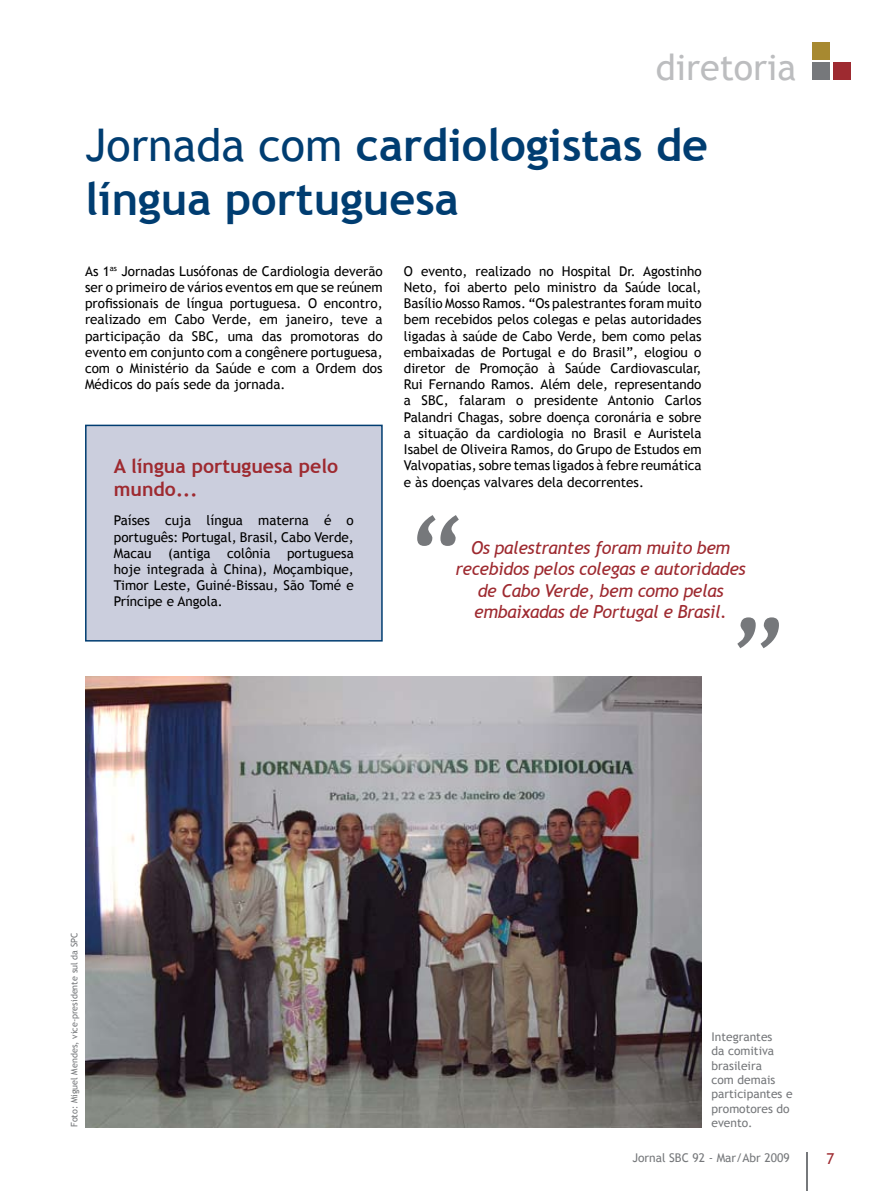
<style>
.page{position:relative;width:893px;height:1191px;background:#fff}
.page>*{position:absolute;margin:0;border:0;box-sizing:border-box;transform-origin:0 0}
.t1{font:italic 103.8px "Trebuchet MS";color:#76787b}
.t2{font:700 45px/54px "Trebuchet MS";color:#003d71}
.t3{font:36px "Trebuchet MS";color:#bcbdbf}
.t4{font:700 19.5px/23.4px "Trebuchet MS";color:#9e2a30}
.t5{font:italic 17.85px/21.3px "Trebuchet MS";letter-spacing:-.02em;color:#9e2a30;text-align:center}
.t6{font:13.5px/16.2px "Trebuchet MS";color:#000;text-align:justify}
.t7{font:12px/14.4px "Trebuchet MS";color:#76787b}
.t8{font:9px "Trebuchet MS";color:#76787b}
.s1{font-weight:400}
</style>
<div class="page">
<hr style="left:807px;top:1152px;width:1px;height:39px;background:#76787b">
<div style="left:812px;top:62px;width:18px;height:18px;background:#76787b"></div>
<div style="left:833px;top:62px;width:17px;height:18px;background:#9e2a30"></div>
<div style="left:812px;top:42px;width:18px;height:18px;background:#a78930"></div>
<img style="left:85px;top:676px;width:617px;height:451px">
<div style="left:86px;top:425px;width:296px;height:216px;background:#cbcedd"></div>
<div style="left:85px;top:424px;width:298px;height:217px;border:2px solid #003d71"></div>
<h3 class="t3" style="left:656px;top:46px;width:142px">diretoria</h3>
<h2 class="t2" style="left:85px;top:118px;width:625px"><span class="s1">Jornada com</span> cardiologistas de língua portuguesa</h2>
<p class="t6" style="left:85px;top:263px;width:299px">As 1<sup>as</sup> Jornadas Lusófonas de Cardiologia deverão ser o primeiro de vários eventos em que se reúnem profissionais de língua portuguesa. O encontro, realizado em Cabo Verde, em janeiro, teve a participação da SBC, uma das promotoras do evento em conjunto com a congênere portuguesa, com o Ministério da Saúde e com a Ordem dos Médicos do país sede da jornada.</p>
<h3 class="t4" style="left:114px;top:454px;width:226px">A língua portuguesa pelo mundo...</h3>
<p class="t6" style="left:114px;top:512px;width:242px">Países cuja língua materna é o português: Portugal, Brasil, Cabo Verde, Macau (antiga colônia portuguesa hoje integrada à China), Moçambique, Timor Leste, Guiné-Bissau, São Tomé e Príncipe e Angola.</p>
<p class="t6" style="left:404px;top:263px;width:299px">O evento, realizado no Hospital Dr. Agostinho Neto, foi aberto pelo ministro da Saúde local, Basílio Mosso Ramos. “Os palestrantes foram muito bem recebidos pelos colegas e pelas autoridades ligadas à saúde de Cabo Verde, bem como pelas embaixadas de Portugal e do Brasil”, elogiou o diretor de Promoção à Saúde Cardiovascular, Rui Fernando Ramos. Além dele, representando a SBC, falaram o presidente Antonio Carlos Palandri Chagas, sobre doença coronária e sobre a situação da cardiologia no Brasil e Auristela Isabel de Oliveira Ramos, do Grupo de Estudos em Valvopatias, sobre temas ligados à febre reumática e às doenças valvares dela decorrentes.</p>
<h1 class="t1" style="left:404px;top:493px;width:56px">“</h1>
<h3 class="t5" style="left:456px;top:537px;width:292px">Os palestrantes foram muito bem recebidos pelos colegas e autoridades de Cabo Verde, bem como pelas</h3>
<h3 class="t5" style="left:474px;top:601px;width:254px">embaixadas de Portugal e Brasil.</h3>
<h1 class="t1" style="left:792px;top:670px;width:56px;rotate:-180deg">“</h1>
<p class="t8" style="left:69px;top:1127px;width:196px;rotate:-90deg">Foto: Miguel Mendes, vice-presidente sul da SPC</p>
<p class="t7" style="left:711px;top:1029px;width:83px">Integrantes<br>da comitiva brasileira<br>com demais participantes e promotores do evento.</p>
<p class="t7" style="left:632px;top:1150px;width:159px">Jornal SBC 92 - Mar/Abr 2009</p>
</div>
